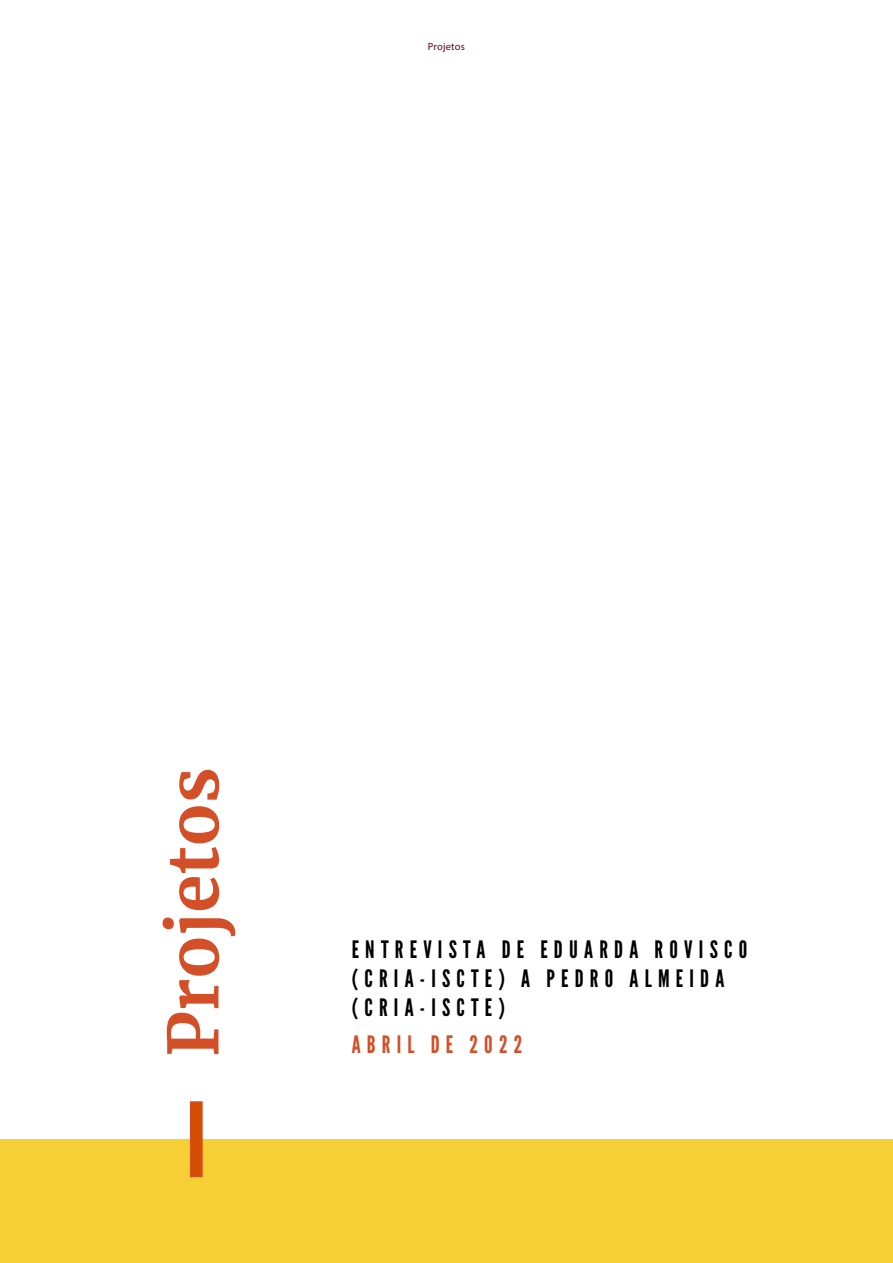
<style>
.page{position:relative;width:893px;height:1263px;background:#fff}
.page>*{position:absolute;margin:0;border:0;box-sizing:border-box;transform-origin:0 0}
.Headline_-_Align_Lef{font:700 69px "Merriweather";color:#d24f27}
.Subtitle{font:24px/28.8px "League Gothic";letter-spacing:.26em;color:#000}
.Subtitle-2{font:24px "League Gothic";letter-spacing:.26em;color:#d24f27}
.t1{font:10.5px "Myriad Pro";letter-spacing:.02em;color:#5b0925}
</style>
<div class="page">
<div style="left:0;top:1139px;width:893px;height:124px;background:#f6cf34"></div>
<div style="left:190px;top:1101px;width:13px;height:76px;background:#d44c00;border:2px solid #d24f27"></div>
<p class="t1" style="left:428px;top:40px;width:39px">Projetos</p>
<p class="Headline_-_Align_Lef" style="left:146px;top:1057px;width:291px;rotate:-90deg">Projetos</p>
<p class="Subtitle" style="left:352px;top:935px;width:397px">ENTREVISTA DE EDUARDA ROVISCO (CRIA-ISCTE) A PEDRO ALMEIDA</p>
<p class="Subtitle" style="left:352px;top:993px;width:155px">(CRIA-ISCTE)</p>
<p class="Subtitle-2" style="left:352px;top:1030px;width:172px">ABRIL DE 2022</p>
</div>
